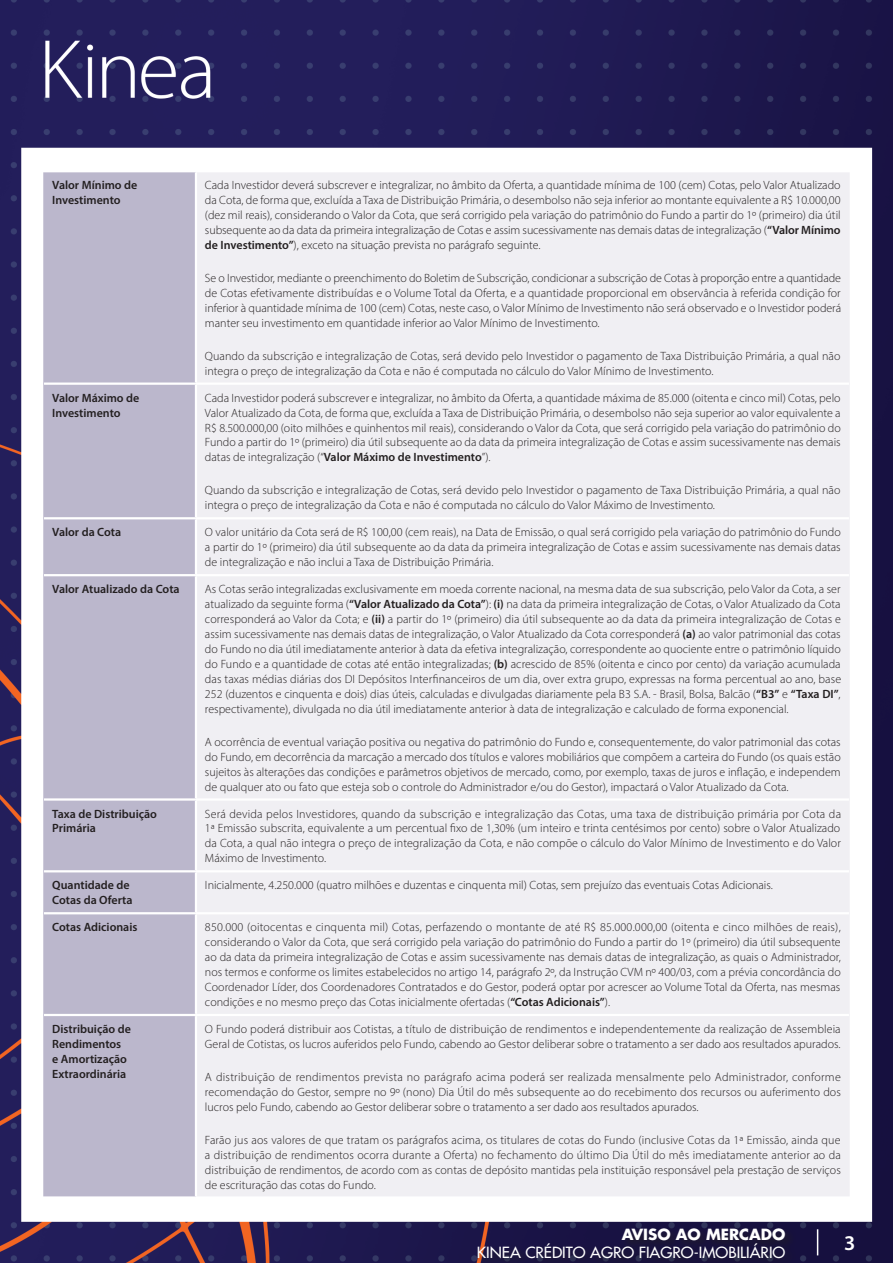
<style>
.page{position:relative;width:893px;height:1263px;background:#fff}
.page>*{position:absolute;margin:0;border:0;box-sizing:border-box;transform-origin:0 0}
.t1{font:600 21px "Myriad Pro";color:#fff}
.t2{font:500 15px "Futura Std";color:#fff}
.t3{font:700 15px "Futura Std";color:#fff}
.t4{font:300 12px/15px "Myriad Pro";color:#231f20;text-align:justify}
.t5{font:600 12px/15px "Myriad Pro";color:#231f20}
.s1{font-weight:600}
</style>
<div class="page">
<img style="left:0;top:0;width:893px;height:1263px">
<div style="left:475px;top:1226px;width:321px;height:37px;background:#19133d"></div>
<svg style="left:817px;top:1229px;width:1px;height:26px"></svg>
<div style="left:43px;top:172px;width:152px;height:1024px;background:#bbb7cc"></div>
<div style="left:197px;top:172px;width:653px;height:1024px;background:#f0eff3"></div>
<hr style="left:43px;top:170px;width:153px;height:2px;background:#fff">
<hr style="left:196px;top:170px;width:654px;height:2px;background:#fff">
<hr style="left:195px;top:172px;width:2px;height:210px;background:#fff">
<hr style="left:44px;top:382px;width:152px;height:3px;background:#fff">
<hr style="left:196px;top:382px;width:653px;height:3px;background:#fff">
<hr style="left:195px;top:385px;width:2px;height:132px;background:#fff">
<hr style="left:44px;top:517px;width:152px;height:2px;background:#fff">
<hr style="left:196px;top:517px;width:653px;height:2px;background:#fff">
<hr style="left:195px;top:519px;width:2px;height:55px;background:#fff">
<hr style="left:44px;top:574px;width:152px;height:2px;background:#fff">
<hr style="left:196px;top:574px;width:653px;height:2px;background:#fff">
<hr style="left:195px;top:576px;width:2px;height:222px;background:#fff">
<hr style="left:44px;top:798px;width:152px;height:3px;background:#fff">
<hr style="left:196px;top:798px;width:653px;height:3px;background:#fff">
<hr style="left:195px;top:801px;width:2px;height:69px;background:#fff">
<hr style="left:44px;top:870px;width:152px;height:2px;background:#fff">
<hr style="left:196px;top:870px;width:653px;height:2px;background:#fff">
<hr style="left:195px;top:872px;width:2px;height:40px;background:#fff">
<hr style="left:44px;top:912px;width:152px;height:2px;background:#fff">
<hr style="left:196px;top:912px;width:653px;height:2px;background:#fff">
<hr style="left:195px;top:914px;width:2px;height:100px;background:#fff">
<hr style="left:44px;top:1014px;width:152px;height:2px;background:#fff">
<hr style="left:196px;top:1014px;width:653px;height:2px;background:#fff">
<hr style="left:195px;top:1016px;width:2px;height:180px;background:#fff">
<hr style="left:43px;top:1196px;width:153px;height:3px;background:#fff">
<hr style="left:196px;top:1196px;width:654px;height:3px;background:#fff">
<p class="t5" style="left:52px;top:177px;width:87px">Valor Mínimo de<br>Investimento</p>
<p class="t4" style="left:205px;top:178px;width:637px">Cada Investidor deverá subscrever e integralizar, no âmbito da Oferta, a quantidade mínima de 100 (cem) Cotas, pelo Valor Atualizado da Cota, de forma que, excluída a Taxa de Distribuição Primária, o desembolso não seja inferior ao montante equivalente a R$ 10.000,00 (dez mil reais), considerando o Valor da Cota, que será corrigido pela variação do patrimônio do Fundo a partir do 1º (primeiro) dia útil subsequente ao da data da primeira integralização de Cotas e assim sucessivamente nas demais datas de integralização (<span class="s1">“Valor Mínimo de Investimento”</span>), exceto na situação prevista no parágrafo seguinte.</p>
<p class="t4" style="left:205px;top:270px;width:638px">Se o Investidor, mediante o preenchimento do Boletim de Subscrição, condicionar a subscrição de Cotas à proporção entre a quantidade de Cotas efetivamente distribuídas e o Volume Total da Oferta, e a quantidade proporcional em observância à referida condição for inferior à quantidade mínima de 100 (cem) Cotas, neste caso, o Valor Mínimo de Investimento não será observado e o Investidor poderá manter seu investimento em quantidade inferior ao Valor Mínimo de Investimento.</p>
<p class="t4" style="left:205px;top:348px;width:637px">Quando da subscrição e integralização de Cotas, será devido pelo Investidor o pagamento de Taxa Distribuição Primária, a qual não integra o preço de integralização da Cota e não é computada no cálculo do Valor Mínimo de Investimento.</p>
<p class="t5" style="left:52px;top:390px;width:89px">Valor Máximo de<br>Investimento</p>
<p class="t4" style="left:205px;top:390px;width:637px">Cada Investidor poderá subscrever e integralizar, no âmbito da Oferta, a quantidade máxima de 85.000 (oitenta e cinco mil) Cotas, pelo Valor Atualizado da Cota, de forma que, excluída a Taxa de Distribuição Primária, o desembolso não seja superior ao valor equivalente a R$ 8.500.000,00 (oito milhões e quinhentos mil reais), considerando o Valor da Cota, que será corrigido pela variação do patrimônio do Fundo a partir do 1º (primeiro) dia útil subsequente ao da data da primeira integralização de Cotas e assim sucessivamente nas demais datas de integralização (“<span class="s1">Valor Máximo de Investimento</span>”).</p>
<p class="t4" style="left:205px;top:483px;width:637px">Quando da subscrição e integralização de Cotas, será devido pelo Investidor o pagamento de Taxa Distribuição Primária, a qual não integra o preço de integralização da Cota e não é computada no cálculo do Valor Máximo de Investimento.</p>
<p class="t5" style="left:52px;top:524px;width:70px">Valor da Cota</p>
<p class="t4" style="left:205px;top:525px;width:637px">O valor unitário da Cota será de R$ 100,00 (cem reais), na Data de Emissão, o qual será corrigido pela variação do patrimônio do Fundo a partir do 1º (primeiro) dia útil subsequente ao da data da primeira integralização de Cotas e assim sucessivamente nas demais datas de integralização e não inclui a Taxa de Distribuição Primária.</p>
<p class="t5" style="left:52px;top:581px;width:129px">Valor Atualizado da Cota</p>
<p class="t4" style="left:205px;top:582px;width:638px">As Cotas serão integralizadas exclusivamente em moeda corrente nacional, na mesma data de sua subscrição, pelo Valor da Cota, a ser atualizado da seguinte forma (<span class="s1">“Valor Atualizado da Cota”</span>): <span class="s1">(i)</span> na data da primeira integralização de Cotas, o Valor Atualizado da Cota corresponderá ao Valor da Cota; e <span class="s1">(ii)</span> a partir do 1º (primeiro) dia útil subsequente ao da data da primeira integralização de Cotas e assim sucessivamente nas demais datas de integralização, o Valor Atualizado da Cota corresponderá <span class="s1">(a)</span> ao valor patrimonial das cotas do Fundo no dia útil imediatamente anterior à data da efetiva integralização, correspondente ao quociente entre o patrimônio líquido do Fundo e a quantidade de cotas até então integralizadas; <span class="s1">(b)</span> acrescido de 85% (oitenta e cinco por cento) da variação acumulada das taxas médias diárias dos DI Depósitos Interfinanceiros de um dia, over extra grupo, expressas na forma percentual ao ano, base 252 (duzentos e cinquenta e dois) dias úteis, calculadas e divulgadas diariamente pela B3 S.A. - Brasil, Bolsa, Balcão (<span class="s1">“B3”</span> e <span class="s1">“Taxa DI”</span>, respectivamente), divulgada no dia útil imediatamente anterior à data de integralização e calculado de forma exponencial.</p>
<p class="t4" style="left:205px;top:734px;width:637px">A ocorrência de eventual variação positiva ou negativa do patrimônio do Fundo e, consequentemente, do valor patrimonial das cotas do Fundo, em decorrência da marcação a mercado dos títulos e valores mobiliários que compõem a carteira do Fundo (os quais estão sujeitos às alterações das condições e parâmetros objetivos de mercado, como, por exemplo, taxas de juros e inflação, e independem de qualquer ato ou fato que esteja sob o controle do Administrador e/ou do Gestor), impactará o Valor Atualizado da Cota.</p>
<p class="t5" style="left:52px;top:806px;width:106px">Taxa de Distribuição<br>Primária</p>
<p class="t4" style="left:205px;top:806px;width:638px">Será devida pelos Investidores, quando da subscrição e integralização das Cotas, uma taxa de distribuição primária por Cota da 1ª Emissão subscrita, equivalente a um percentual fixo de 1,30% (um inteiro e trinta centésimos por cento) sobre o Valor Atualizado da Cota, a qual não integra o preço de integralização da Cota, e não compõe o cálculo do Valor Mínimo de Investimento e do Valor Máximo de Investimento.</p>
<p class="t5" style="left:52px;top:877px;width:82px">Quantidade de<br>Cotas da Oferta</p>
<p class="t4" style="left:205px;top:878px;width:569px">Inicialmente, 4.250.000 (quatro milhões e duzentas e cinquenta mil) Cotas, sem prejuízo das eventuais Cotas Adicionais.</p>
<p class="t5" style="left:52px;top:919px;width:87px">Cotas Adicionais</p>
<p class="t4" style="left:205px;top:920px;width:637px">850.000 (oitocentas e cinquenta mil) Cotas, perfazendo o montante de até R$ 85.000.000,00 (oitenta e cinco milhões de reais), considerando o Valor da Cota, que será corrigido pela variação do patrimônio do Fundo a partir do 1º (primeiro) dia útil subsequente ao da data da primeira integralização de Cotas e assim sucessivamente nas demais datas de integralização, as quais o Administrador, nos termos e conforme os limites estabelecidos no artigo 14, parágrafo 2º, da Instrução CVM nº 400/03, com a prévia concordância do Coordenador Líder, dos Coordenadores Contratados e do Gestor, poderá optar por acrescer ao Volume Total da Oferta, nas mesmas condições e no mesmo preço das Cotas inicialmente ofertadas (<span class="s1">“Cotas Adicionais”</span>).</p>
<p class="t5" style="left:52px;top:1021px;width:80px">Distribuição de<br>Rendimentos<br>e Amortização<br>Extraordinária</p>
<p class="t4" style="left:205px;top:1021px;width:637px">O Fundo poderá distribuir aos Cotistas, a título de distribuição de rendimentos e independentemente da realização de Assembleia<br>Geral de Cotistas, os lucros auferidos pelo Fundo, cabendo ao Gestor deliberar sobre o tratamento a ser dado aos resultados apurados.</p>
<p class="t4" style="left:205px;top:1069px;width:637px">A distribuição de rendimentos prevista no parágrafo acima poderá ser realizada mensalmente pelo Administrador, conforme recomendação do Gestor, sempre no 9º (nono) Dia Útil do mês subsequente ao do recebimento dos recursos ou auferimento dos lucros pelo Fundo, cabendo ao Gestor deliberar sobre o tratamento a ser dado aos resultados apurados.</p>
<p class="t4" style="left:205px;top:1132px;width:637px">Farão jus aos valores de que tratam os parágrafos acima, os titulares de cotas do Fundo (inclusive Cotas da 1ª Emissão, ainda que a distribuição de rendimentos ocorra durante a Oferta) no fechamento do último Dia Útil do mês imediatamente anterior ao da distribuição de rendimentos, de acordo com as contas de depósito mantidas pela instituição responsável pela prestação de serviços de escrituração das cotas do Fundo.</p>
<p class="t3" style="left:622px;top:1224px;width:165px">AVISO AO MERCADO</p>
<p class="t2" style="left:477px;top:1242px;width:310px">KINEA CRÉDITO AGRO FIAGRO-IMOBILIÁRIO</p>
<h1 class="t1" style="left:844px;top:1230px;width:13px">3</h1>
</div>
